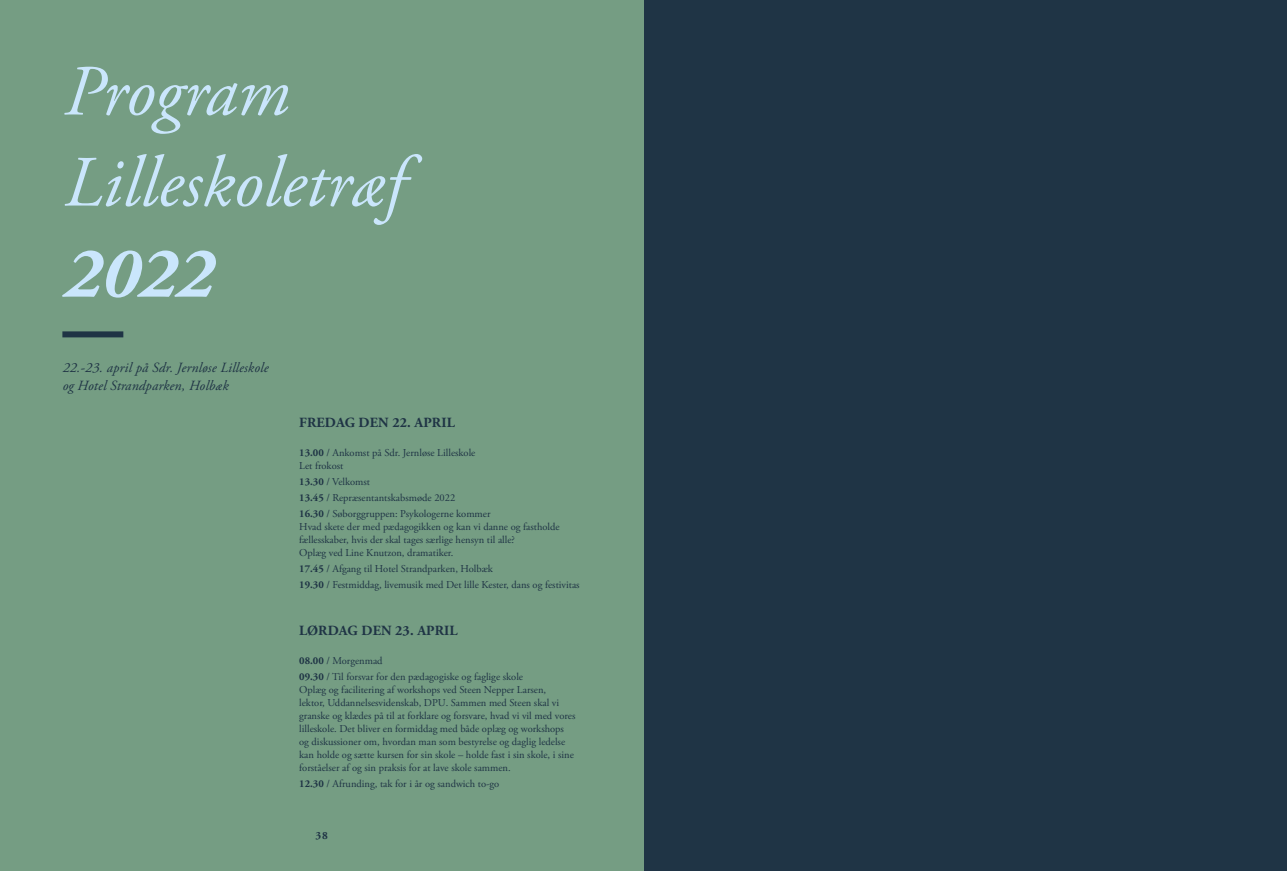
<style>
.page{position:relative;width:1287px;height:871px;background:#fff}
.page>*{position:absolute;margin:0;border:0;box-sizing:border-box;transform-origin:0 0}
.Brødtekst{font:italic 72px "Adobe Garamond Pro";color:#cae6fc}
.Brødtekst-2{font:italic 700 72px "Adobe Garamond Pro";color:#cae6fc}
.t1{font:italic 14px/18px "Adobe Garamond Pro";letter-spacing:.01em;color:#1f3445}
.t2{font:700 14px "Adobe Garamond Pro";letter-spacing:.01em;color:#1f3445}
.t3{font:700 11px "Adobe Garamond Pro";color:#1f3445}
.t4{font:10.5px/13px "Adobe Garamond Pro";color:#1f3445}
.s1{font-weight:700}
</style>
<div class="page">
<div style="left:643px;top:0;width:644px;height:870px;background:#1f3445"></div>
<div style="left:0;top:0;width:643px;height:870px;background:#759d83"></div>
<div style="left:62px;top:331px;width:61px;height:6px;background:#1f3445"></div>
<p class="Brødtekst" style="left:64px;top:48px;width:227px">Program</p>
<p class="Brødtekst" style="left:64px;top:139px;width:341px">Lilleskoletræf</p>
<p class="Brødtekst-2" style="left:64px;top:232px;width:151px">2022</p>
<p class="t1" style="left:63px;top:358px;width:207px">22.-23. april på Sdr. Jernløse Lilleskole og Hotel Strandparken, Holbæk</p>
<p class="t2" style="left:299px;top:414px;width:157px">FREDAG DEN 22. APRIL</p>
<p class="t4" style="left:299px;top:446px;width:178px"><span class="s1">13.00</span> / Ankomst på Sdr. Jernløse Lilleskole</p>
<p class="t4" style="left:299px;top:459px;width:46px">Let frokost</p>
<p class="t4" style="left:299px;top:475px;width:72px"><span class="s1">13.30</span> / Velkomst</p>
<p class="t4" style="left:299px;top:491px;width:158px"><span class="s1">13.45</span> / Repræsentantskabsmøde 2022</p>
<p class="t4" style="left:299px;top:507px;width:193px"><span class="s1">16.30</span> / Søborggruppen: Psykologerne kommer</p>
<p class="t4" style="left:299px;top:520px;width:262px">Hvad skete der med pædagogikken og kan vi danne og fastholde fællesskaber, hvis der skal tages særlige hensyn til alle?</p>
<p class="t4" style="left:299px;top:546px;width:156px">Oplæg ved Line Knutzon, dramatiker.</p>
<p class="t4" style="left:299px;top:562px;width:195px"><span class="s1">17.45</span> / Afgang til Hotel Strandparken, Holbæk</p>
<p class="t4" style="left:299px;top:578px;width:282px"><span class="s1">19.30</span> / Festmiddag, livemusik med Det lille Kester, dans og festivitas</p>
<p class="t2" style="left:299px;top:622px;width:160px">LØRDAG DEN 23. APRIL</p>
<p class="t4" style="left:299px;top:654px;width:85px"><span class="s1">08.00</span> / Morgenmad</p>
<p class="t4" style="left:299px;top:670px;width:225px"><span class="s1">09.30</span> / Til forsvar for den pædagogiske og faglige skole</p>
<p class="t4" style="left:299px;top:683px;width:278px">Oplæg og facilitering af workshops ved Steen Nepper Larsen,<br>lektor, Uddannelsesvidenskab, DPU. Sammen med Steen skal vi granske og klædes på til at forklare og forsvare, hvad vi vil med vores lilleskole. Det bliver en formiddag med både oplæg og workshops og diskussioner om, hvordan man som bestyrelse og daglig ledelse kan holde og sætte kursen for sin skole – holde fast i sin skole, i sine forståelser af og sin praksis for at lave skole sammen.</p>
<p class="t4" style="left:299px;top:777px;width:202px"><span class="s1">12.30</span> / Afrunding, tak for i år og sandwich to-go</p>
<p class="t3" style="left:316px;top:828px;width:14px">38</p>
</div>
